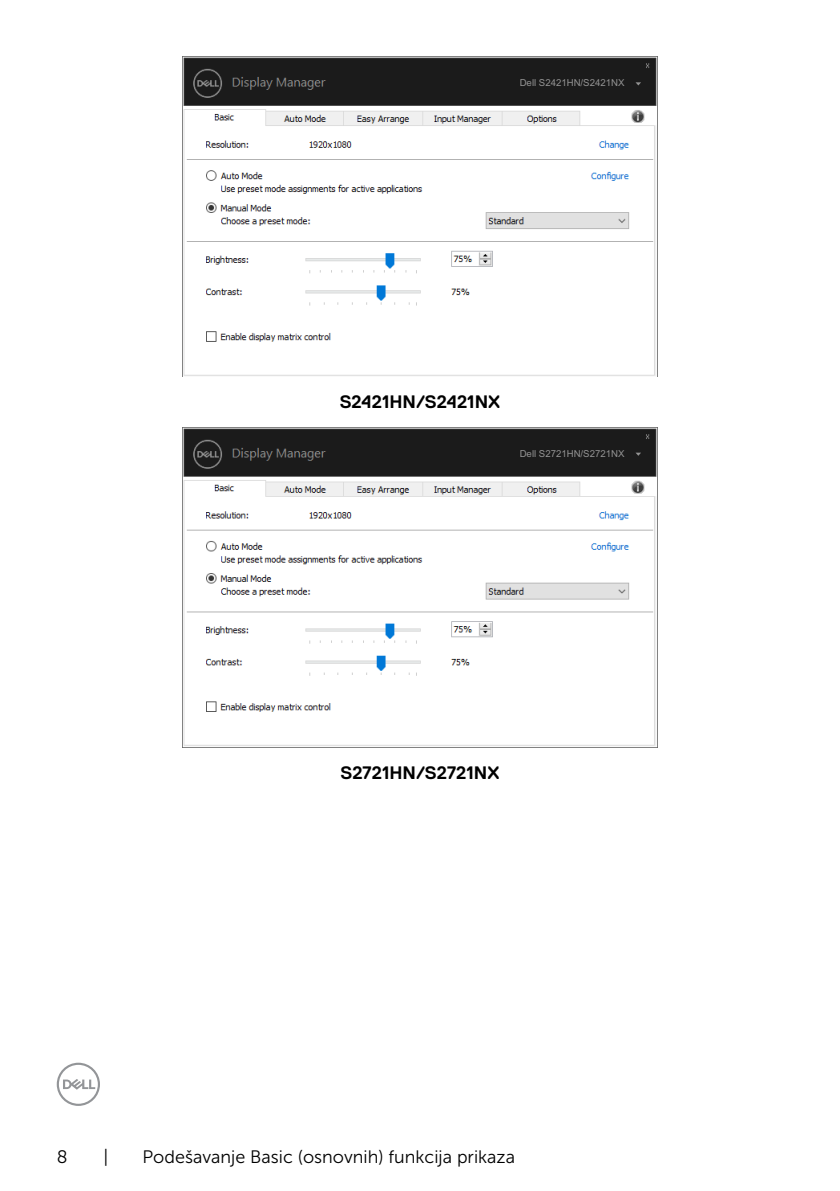
<style>
.page{position:relative;width:840px;height:1191px;background:#fff}
.page>*{position:absolute;margin:0;border:0;box-sizing:border-box;transform-origin:0 0}
.t1{font:18px "Museo Sans For Dell 300";color:#000}
.t2{font:700 18px "Dell Replica";color:#000}
.t3{font:9.6px "Arial";color:#939393}
</style>
<div class="page">
<svg style="left:57px;top:1062px;width:43px;height:44px"></svg>
<img style="left:182px;top:57px;width:475px;height:319px">
<div style="left:526px;top:77px;width:116px;height:11px;background:#1b1b1b"></div>
<svg style="left:635px;top:82px;width:5px;height:3px"></svg>
<img style="left:182px;top:427px;width:475px;height:320px">
<div style="left:526px;top:447px;width:116px;height:11px;background:#1b1b1b"></div>
<svg style="left:635px;top:452px;width:5px;height:4px"></svg>
<p class="t3" style="left:519px;top:78px;width:106px">Dell S2421HN/S2421NX</p>
<p class="t2" style="left:339px;top:391px;width:162px">S2421HN/S2421NX</p>
<p class="t3" style="left:519px;top:448px;width:106px">Dell S2721HN/S2721NX</p>
<p class="t2" style="left:340px;top:762px;width:160px">S2721HN/S2721NX</p>
<p class="t1" style="left:57px;top:1146px;width:12px">8</p>
<p class="t1" style="left:104px;top:1146px;width:6px">|</p>
<p class="t1" style="left:142px;top:1146px;width:374px">Podešavanje Basic (osnovnih) funkcija prikaza</p>
</div>
